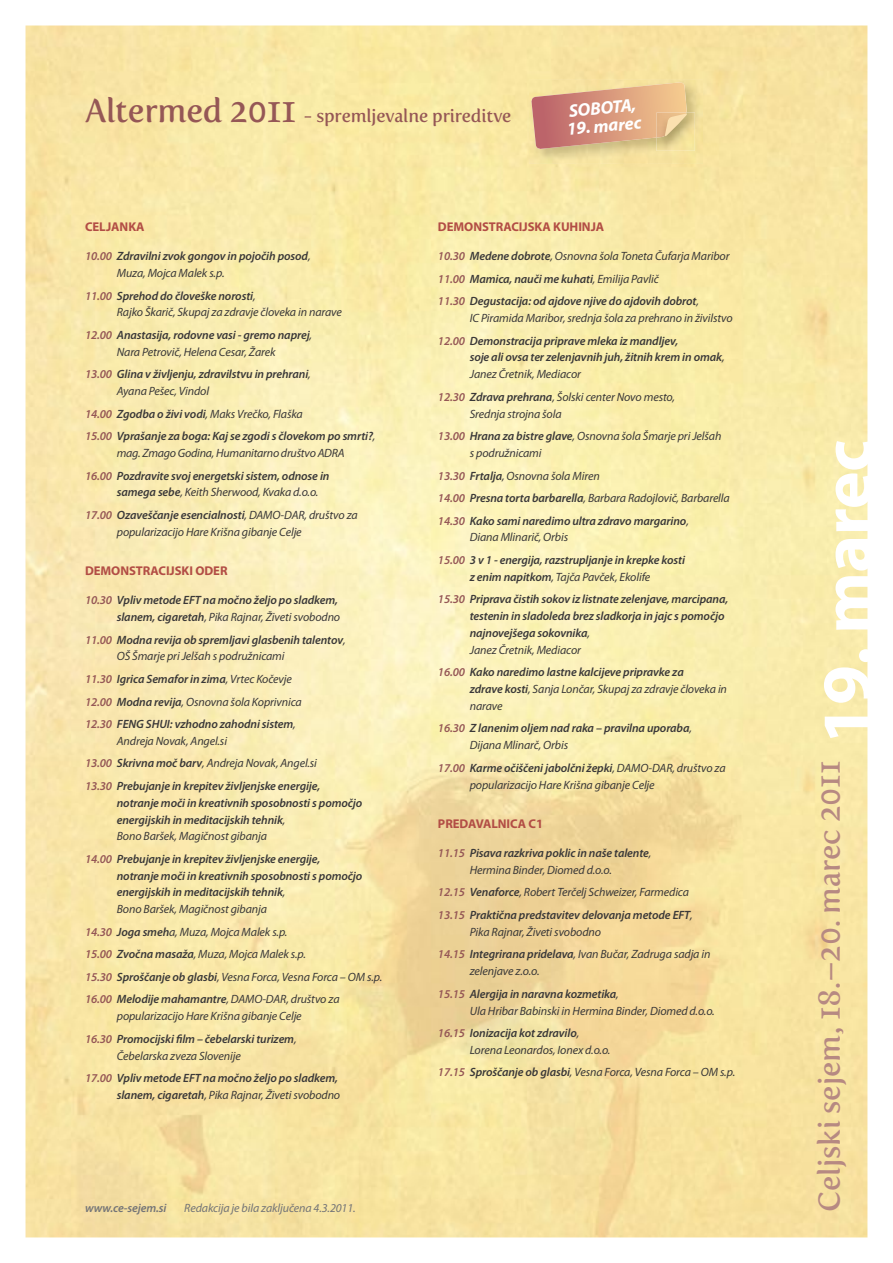
<style>
.page{position:relative;width:893px;height:1263px;background:#fff}
.page>*{position:absolute;margin:0;border:0;box-sizing:border-box;transform-origin:0 0}
.t1{font:700 72px "Myriad Pro";letter-spacing:-.01em;color:#fff}
.t2{font:30.15px "Fertigo Pro";letter-spacing:-.005em;color:#b68982}
.t3{font:18px "Fertigo Pro";letter-spacing:-.01em;color:#955756}
.t4{font:italic 700 18px "Myriad Pro";color:#fff}
.t5{font:700 12.75px "Myriad Pro";letter-spacing:-.005em;color:#b24d45}
.t6{font:italic 600 12px/16.8px "Myriad Pro";letter-spacing:-.01em;color:#3a3838}
.t7{font:italic 12px/22.5px "Myriad Pro";letter-spacing:-.01em;color:#3a3838}
.t8{font:italic 12px "Myriad Pro";letter-spacing:-.01em;color:#737477}
.t9{font:italic 600 12px "Myriad Pro";letter-spacing:-.01em;color:#737477}
.s1{font-size:33px}
.s2{color:#955756}
.s3{font-weight:400}
.s4{font-weight:600;color:#955756}
.s5{font-weight:600}
</style>
<div class="page">
<img style="left:657px;top:113px;width:38px;height:38px">
<svg style="left:531px;top:82px;width:157px;height:67px;background:#dba582"></svg>
<h3 class="t3" style="left:85px;top:105px;width:428px"><span class="s1">Altermed 2011</span> - spremljevalne prireditve</h3>
<h3 class="t4" style="left:568px;top:101px;width:69px;rotate:-5deg">SOBOTA,</h3>
<h3 class="t4" style="left:566px;top:119px;width:76px;rotate:-5deg">19. marec</h3>
<p class="t5" style="left:85px;top:219px;width:61px">CELJANKA</p>
<p class="t6" style="left:117px;top:248px;width:195px;text-indent:-32px"><span class="s2">10.00</span> Zdravilni zvok gongov in pojočih posod<span class="s3">,<br>Muza, Mojca Malek s.p.</span></p>
<p class="t7" style="left:117px;top:287px;width:227px;line-height:16.8px;text-indent:-32px"><span class="s4">11.00</span> <span class="s5">Sprehod do človeške norosti</span>,<br>Rajko Škarič, Skupaj za zdravje človeka in narave</p>
<p class="t6" style="left:85px;top:327px;width:229px;text-align:center"><span class="s2">12.00</span> Anastasija, rodovne vasi - gremo naprej<span class="s3">,<br>Nara Petrovič, Helena Cesar, Žarek</span></p>
<p class="t6" style="left:117px;top:366px;width:195px;text-indent:-32px"><span class="s2">13.00</span> Glina v življenju, zdravilstvu in prehrani<span class="s3">,<br>Ayana Pešec, Vindol</span></p>
<p class="t6" style="left:85px;top:403px;width:292px;line-height:22.5px"><span class="s2">14.00</span> Zgodba o živi vodi<span class="s3">, Maks Vrečko, Flaška<br></span><span class="s2">15.00</span> Vprašanje za boga: Kaj se zgodi s človekom po smrti?<span class="s3">,</span></p>
<p class="t6" style="left:85px;top:442px;width:261px;line-height:22.5px;text-indent:32px"><span class="s3">mag. Zmago Godina, Humanitarno društvo ADRA<br></span><span class="s2">16.00</span> Pozdravite svoj energetski sistem, odnose in</p>
<p class="t7" style="left:85px;top:481px;width:274px;text-indent:32px"><span class="s5">samega sebe</span>, Keith Sherwood, Kvaka d.o.o.<br><span class="s4">17.00</span> <span class="s5">Ozaveščanje esencialnosti</span>, DAMO-DAR, društvo za</p>
<p class="t7" style="left:117px;top:521px;width:186px">popularizacijo Hare Krišna gibanje Celje</p>
<p class="t5" style="left:85px;top:563px;width:144px">DEMONSTRACIJSKI ODER</p>
<p class="t6" style="left:85px;top:592px;width:257px;text-align:right"><span class="s2">10.30</span> Vpliv metode EFT na močno željo po sladkem, slanem, cigaretah<span class="s3">, Pika Rajnar, Živeti svobodno</span></p>
<p class="t6" style="left:117px;top:631px;width:230px;text-indent:-32px"><span class="s2">11.00</span> Modna revija ob spremljavi glasbenih talentov<span class="s3">,<br>OŠ Šmarje pri Jelšah s podružnicami</span></p>
<p class="t6" style="left:85px;top:668px;width:218px;line-height:22.5px"><span class="s2">11.30</span> Igrica Semafor in zima<span class="s3">, Vrtec Kočevje<br></span><span class="s2">12.00</span> Modna revija<span class="s3">, Osnovna šola Koprivnica<br></span><span class="s2">12.30</span> FENG SHUI: vzhodno zahodni sistem<span class="s3">,</span></p>
<p class="t6" style="left:85px;top:730px;width:237px;line-height:22.5px;text-indent:32px"><span class="s3">Andreja Novak, Angel.si<br></span><span class="s2">13.00</span> Skrivna moč barv<span class="s3">, Andreja Novak, Angel.si<br></span><span class="s2">13.30</span> Prebujanje in krepitev življenjske energije,</p>
<p class="t6" style="left:117px;top:794px;width:247px">notranje moči in kreativnih sposobnosti s pomočjo energijskih in meditacijskih tehnik<span class="s3">,<br>Bono Baršek, Magičnost gibanja</span></p>
<p class="t6" style="left:117px;top:851px;width:247px;text-indent:-32px"><span class="s2">14.00</span> Prebujanje in krepitev življenjske energije, notranje moči in kreativnih sposobnosti s pomočjo energijskih in meditacijskih tehnik<span class="s3">,<br>Bono Baršek, Magičnost gibanja</span></p>
<p class="t7" style="left:85px;top:921px;width:299px"><span class="s4">14.30</span> <span class="s5">Joga smeh</span>a, Muza, Mojca Malek s.p.<br><span class="s4">15.00</span> <span class="s5">Zvočna masaža</span>, Muza, Mojca Malek s.p.<br><span class="s4">15.30</span> <span class="s5">Sproščanje ob glasbi</span>, Vesna Forca, Vesna Forca – OM s.p.<br><span class="s4">16.00</span> <span class="s5">Melodije mahamantre</span>, DAMO-DAR, društvo za</p>
<p class="t7" style="left:85px;top:1005px;width:218px;text-indent:32px">popularizacijo Hare Krišna gibanje Celje<br><span class="s4">16.30</span> <span class="s5">Promocijski film – čebelarski turizem</span>,</p>
<p class="t6" style="left:85px;top:1044px;width:254px;line-height:22.5px;text-indent:32px"><span class="s3">Čebelarska zveza Slovenije<br></span><span class="s2">17.00</span> Vpliv metode EFT na močno željo po sladkem,</p>
<p class="t7" style="left:117px;top:1084px;width:225px"><span class="s5">slanem, cigaretah</span>, Pika Rajnar, Živeti svobodno</p>
<p class="t9" style="left:85px;top:1201px;width:83px">www.ce-sejem.si</p>
<p class="t8" style="left:184px;top:1201px;width:173px">Redakcija je bila zaključena 4.3.2011.</p>
<p class="t5" style="left:438px;top:219px;width:168px">DEMONSTRACIJSKA KUHINJA</p>
<p class="t6" style="left:438px;top:245px;width:293px;line-height:22.5px"><span class="s2">10.30</span> Medene dobrote<span class="s3">, Osnovna šola Toneta Čufarja Maribor<br></span><span class="s2">11.00</span> Mamica, nauči me kuhati<span class="s3">, Emilija Pavlič<br></span><span class="s2">11.30</span> Degustacija: od ajdove njive do ajdovih dobrot<span class="s3">,</span></p>
<p class="t7" style="left:438px;top:307px;width:296px;text-indent:32px">IC Piramida Maribor, srednja šola za prehrano in živilstvo<br><span class="s4">12.00</span> <span class="s5">Demonstracija priprave mleka iz mandljev,</span></p>
<p class="t6" style="left:470px;top:349px;width:256px">soje ali ovsa ter zelenjavnih juh, žitnih krem in omak<span class="s3">,<br>Janez Čretnik, Mediacor</span></p>
<p class="t7" style="left:470px;top:389px;width:207px;line-height:16.8px;text-indent:-32px"><span class="s4">12.30</span> <span class="s5">Zdrava prehrana</span>, Šolski center Novo mesto,<br>Srednja strojna šola</p>
<p class="t7" style="left:470px;top:428px;width:253px;line-height:16.8px;text-indent:-32px"><span class="s4">13.00</span> <span class="s5">Hrana za bistre glave</span>, Osnovna šola Šmarje pri Jelšah s podružnicami</p>
<p class="t6" style="left:438px;top:464px;width:293px;line-height:22.5px"><span class="s2">13.30</span> Frtalja<span class="s3">, Osnovna šola Miren<br></span><span class="s2">14.00</span> Presna torta barbarella<span class="s3">, Barbara Radojlovič, Barbarella<br></span><span class="s2">14.30</span> Kako sami naredimo ultra zdravo margarino<span class="s3">,</span></p>
<p class="t6" style="left:438px;top:526px;width:249px;line-height:22.5px;text-indent:32px"><span class="s3">Diana Mlinarič, Orbis<br></span><span class="s2">15.00</span> 3 v 1 - energija, razstrupljanje in krepke kosti</p>
<p class="t6" style="left:438px;top:566px;width:292px;line-height:22.5px;text-indent:32px">z enim napitkom<span class="s3">, Tajča Pavček, Ekolife<br></span><span class="s2">15.30</span> Priprava čistih sokov iz listnate zelenjave, marcipana,</p>
<p class="t6" style="left:470px;top:608px;width:256px">testenin in sladoleda brez sladkorja in jajc s pomočjo najnovejšega sokovnika<span class="s3">,<br>Janez Čretnik, Mediacor</span></p>
<p class="t6" style="left:470px;top:664px;width:259px;text-indent:-32px"><span class="s2">16.00</span> Kako naredimo lastne kalcijeve pripravke za<br>zdrave kosti<span class="s3">, Sanja Lončar, Skupaj za zdravje človeka in narave</span></p>
<p class="t6" style="left:470px;top:720px;width:224px;text-indent:-32px"><span class="s2">16.30</span> Z lanenim oljem nad raka – pravilna uporaba<span class="s3">,<br>Dijana Mlinarč, Orbis</span></p>
<p class="t7" style="left:470px;top:760px;width:257px;line-height:16.8px;text-indent:-32px"><span class="s4">17.00</span> <span class="s5">Karme očiščeni jabolčni žepki</span>, DAMO-DAR, društvo za popularizacijo Hare Krišna gibanje Celje</p>
<p class="t5" style="left:438px;top:816px;width:107px">PREDAVALNICA C1</p>
<p class="t6" style="left:470px;top:845px;width:183px;text-indent:-32px"><span class="s2">11.15</span> Pisava razkriva poklic in naše talente<span class="s3">,<br>Hermina Binder, Diomed d.o.o.</span></p>
<p class="t6" style="left:438px;top:881px;width:256px;line-height:22.5px"><span class="s2">12.15</span> Venaforce<span class="s3">, Robert Terčelj Schweizer, Farmedica<br></span><span class="s2">13.15</span> Praktična predstavitev delovanja metode EFT<span class="s3">,</span></p>
<p class="t7" style="left:438px;top:921px;width:274px;text-indent:32px">Pika Rajnar, Živeti svobodno<br><span class="s4">14.15</span> <span class="s5">Integrirana pridelava</span>, Ivan Bučar, Zadruga sadja in</p>
<p class="t6" style="left:438px;top:960px;width:182px;line-height:22.5px;text-indent:32px"><span class="s3">zelenjave z.o.o.<br></span><span class="s2">15.15</span> Alergija in naravna kozmetika<span class="s3">,</span></p>
<p class="t7" style="left:438px;top:999px;width:278px;text-indent:32px">Ula Hribar Babinski in Hermina Binder, Diomed d.o.o.<br><span class="s4">16.15</span> <span class="s5">Ionizacija kot zdravilo</span>,</p>
<p class="t7" style="left:438px;top:1039px;width:299px;text-indent:32px">Lorena Leonardos, Ionex d.o.o.<br><span class="s4">17.15</span> <span class="s5">Sproščanje ob glasbi</span>, Vesna Forca, Vesna Forca – OM s.p.</p>
<h1 class="t1" style="left:807px;top:744px;width:306px;rotate:-90deg">19. marec</h1>
<h2 class="t2" style="left:812px;top:1212px;width:453px;rotate:-90deg">Celjski sejem, 18.–20. marec 2011</h2>
</div>
